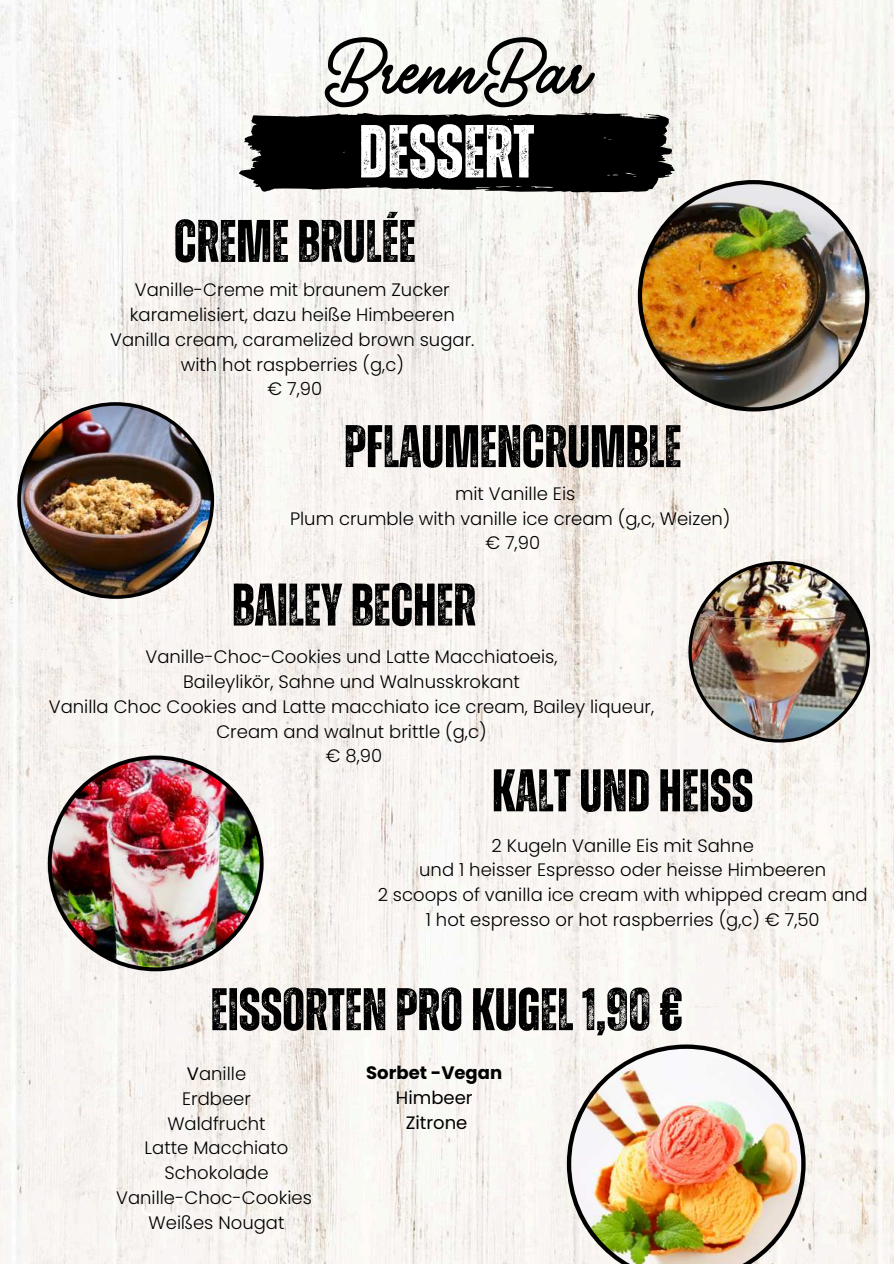
<style>
.page{position:relative;width:894px;height:1264px;background:#fff}
.page>*{position:absolute;margin:0;border:0;box-sizing:border-box;transform-origin:0 0}
.t1{font:80.85px "Vintage Rotter";color:#000}
.t2{font:700 75px "Zuume Rough";color:#fff}
.t3{font:700 60px "Zuume Rough";color:#000}
.t4{font:300 18px/24.8px "Poppins";color:#000;text-align:center}
.t5{font:18px/24.8px "Poppins";color:#000;text-align:center}
.t6{font:700 18px "Poppins";color:#000}
.s1{font-weight:400}
</style>
<div class="page">
<img style="left:0;top:0;width:893px;height:1263px">
<svg style="left:141px;top:1204px;width:11px;height:11px"></svg>
<img style="left:17px;top:402px;width:197px;height:197px">
<img style="left:48px;top:755px;width:215px;height:216px">
<img style="left:637px;top:180px;width:232px;height:231px">
<img style="left:566px;top:1044px;width:239px;height:219px">
<img style="left:688px;top:561px;width:181px;height:181px">
<svg style="left:239px;top:112px;width:435px;height:81px"></svg>
<h1 class="t1" style="left:324px;top:21px;width:267px">BrennBar</h1>
<h2 class="t2" style="left:359px;top:112px;width:177px">DESSERT</h2>
<h3 class="t3" style="left:174px;top:209px;width:243px">CREME BRULÉE</h3>
<p class="t4" style="left:110px;top:278px;width:365px">Vanille-Creme mit braunem Zucker karamelisiert, dazu heiße Himbeeren<br>Vanilla cream, caramelized brown sugar. with hot raspberries (g,c)<br>€ 7,90</p>
<h3 class="t3" style="left:344px;top:415px;width:339px">PFLAUMENCRUMBLE</h3>
<p class="t4" style="left:290px;top:481px;width:442px">mit Vanille Eis<br>Plum crumble with vanille ice cream (g,c, Weizen) € 7,90</p>
<h3 class="t3" style="left:232px;top:573px;width:245px">BAILEY BECHER</h3>
<p class="t4" style="left:49px;top:644px;width:606px">Vanille-Choc-Cookies und Latte Macchiatoeis,<br>Baileylikör, Sahne und Walnusskrokant<br>Vanilla Choc Cookies and Latte macchiato ice cream, Bailey liqueur, Cream and walnut brittle (g,c)<br>€ 8,90</p>
<h3 class="t3" style="left:492px;top:759px;width:263px">KALT UND HEISS</h3>
<p class="t4" style="left:377px;top:833px;width:491px">2 Kugeln Vanille Eis mit Sahne<br>und 1 heisser Espresso oder heisse Himbeeren<br>2 scoops of vanilla ice cream with whipped cream and 1 hot espresso or hot raspberries (g,c) € 7,50</p>
<h3 class="t3" style="left:210px;top:977px;width:473px">EISSORTEN PRO KUGEL 1,90 €</h3>
<p class="t4" style="left:116px;top:1061px;width:197px"><span class="s1">V</span>anille<br>Erdbeer<br>Waldfrucht<br>Latte Macchiato<br>Schokolade<br>Vanille-Choc-Cookies<br>Weißes Nougat</p>
<p class="t6" style="left:366px;top:1062px;width:137px">Sorbet -Vegan</p>
<p class="t5" style="left:396px;top:1085px;width:78px">Himbeer<br>Zitrone</p>
</div>
